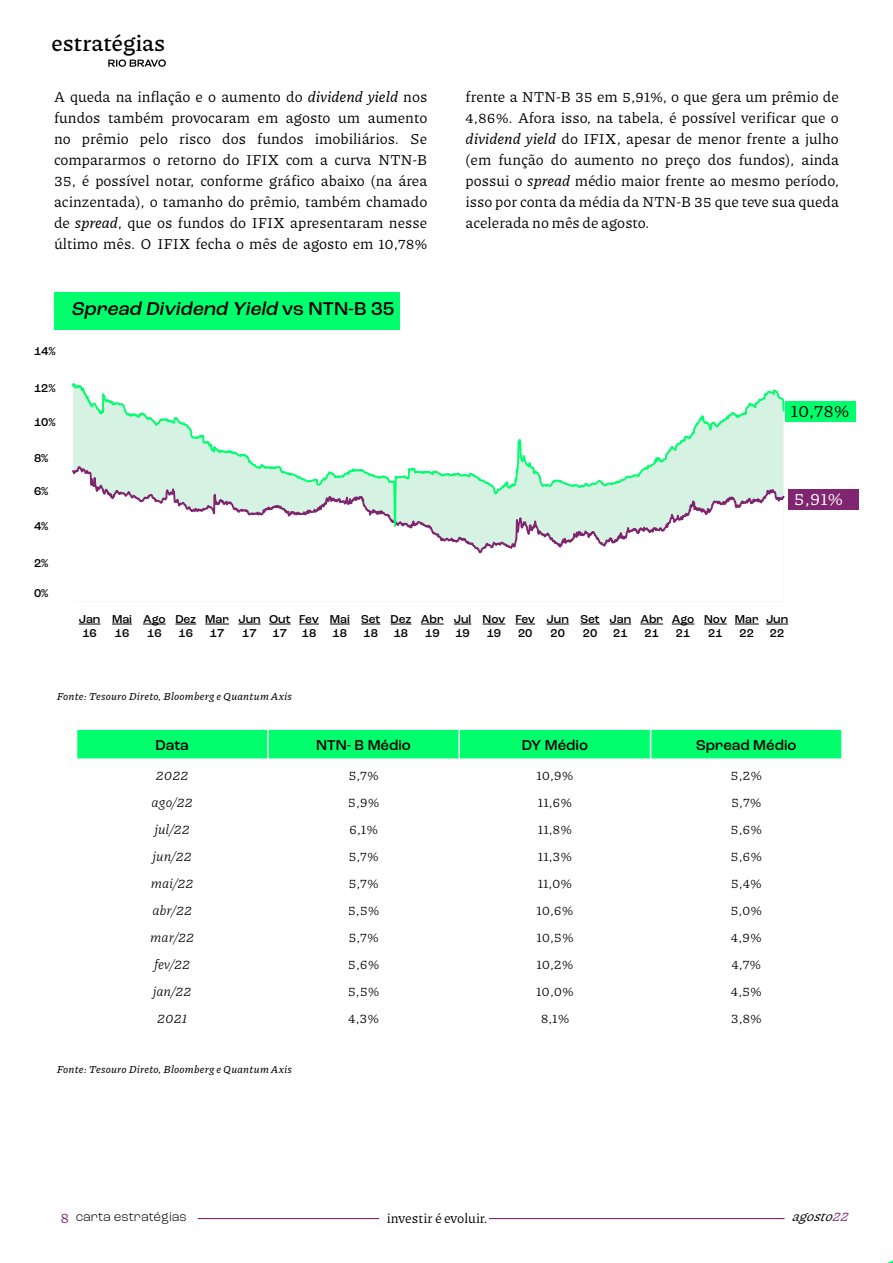
<style>
.page{position:relative;width:893px;height:1263px;background:#fff}
.page>*{position:absolute;margin:0;border:0;box-sizing:border-box;transform-origin:0 0}
.t1{font:600 22.5px "Piazzolla";color:#000}
.t2{font:italic 500 19.5px "Roc Grotesk";color:#000}
.t3{font:18px "Piazzolla";color:#000}
.t4{font:18px "Piazzolla";color:#fff}
.t5{font:15px/21px "Piazzolla";color:#000;text-align:justify}
.t6{font:500 15px "Roc Grotesk";color:#000}
.t7{font:15px "Piazzolla";color:#802670}
.t8{font:300 13.5px "Piazzolla";color:#000}
.t9{font:italic 300 13.5px "Piazzolla";color:#000}
.t10{font:13.5px "Piazzolla";color:#000}
.t11{font:300 13.5px "Roc Grotesk";color:#000}
.t12{font:italic 13.5px "Piazzolla";color:#000}
.t13{font:500 12px "Roc Grotesk";color:#000}
.t14{font:italic 500 10.5px "Piazzolla";letter-spacing:.02em;color:#000}
.s1{font-weight:500;font-style:italic}
.s2{font-style:normal}
.s3{color:#802670}
</style>
<div class="page">
<svg style="left:108px;top:59px;width:58px;height:8px"></svg>
<hr style="left:198px;top:1218px;width:181px;height:1px;background:#802670">
<hr style="left:489px;top:1218px;width:295px;height:1px;background:#802670">
<svg style="left:73px;top:601px;width:710px;height:1px"></svg>
<svg style="left:72px;top:383px;width:714px;height:168px"></svg>
<svg style="left:112px;top:624px;width:20px;height:1px"></svg>
<svg style="left:361px;top:624px;width:19px;height:1px"></svg>
<svg style="left:238px;top:624px;width:23px;height:1px"></svg>
<svg style="left:482px;top:624px;width:23px;height:1px"></svg>
<svg style="left:640px;top:624px;width:23px;height:1px"></svg>
<svg style="left:175px;top:624px;width:21px;height:1px"></svg>
<svg style="left:421px;top:624px;width:23px;height:1px"></svg>
<svg style="left:580px;top:624px;width:20px;height:1px"></svg>
<svg style="left:299px;top:624px;width:20px;height:1px"></svg>
<svg style="left:547px;top:624px;width:22px;height:1px"></svg>
<svg style="left:704px;top:624px;width:23px;height:1px"></svg>
<svg style="left:766px;top:624px;width:22px;height:1px"></svg>
<svg style="left:79px;top:624px;width:21px;height:1px"></svg>
<svg style="left:330px;top:624px;width:20px;height:1px"></svg>
<svg style="left:205px;top:624px;width:24px;height:1px"></svg>
<svg style="left:454px;top:624px;width:17px;height:1px"></svg>
<svg style="left:610px;top:624px;width:21px;height:1px"></svg>
<svg style="left:143px;top:624px;width:23px;height:1px"></svg>
<svg style="left:391px;top:624px;width:20px;height:1px"></svg>
<svg style="left:269px;top:624px;width:22px;height:1px"></svg>
<svg style="left:515px;top:624px;width:20px;height:1px"></svg>
<svg style="left:672px;top:624px;width:22px;height:1px"></svg>
<svg style="left:735px;top:624px;width:24px;height:1px"></svg>
<div style="left:54px;top:292px;width:346px;height:38px;background:#00ff6d"></div>
<div style="left:785px;top:402px;width:71px;height:20px;background:#00ff6d"></div>
<div style="left:789px;top:489px;width:70px;height:21px;background:#802670"></div>
<svg style="left:76px;top:729px;width:766px;height:31px;background:#16ff79"></svg>
<h1 class="t1" style="left:51px;top:30px;width:115px">estratégias</h1>
<p class="t5" style="left:54px;top:86px;width:375px">A queda na inflação e o aumento do <span class="s1">dividend yield</span> nos fundos também provocaram em agosto um aumento no prêmio pelo risco dos fundos imobiliários. Se compararmos o retorno do IFIX com a curva NTN-B 35, é possível notar, conforme gráfico abaixo (na área acinzentada), o tamanho do prêmio, também chamado de <span class="s1">spread</span>, que os fundos do IFIX apresentaram nesse último mês. O IFIX fecha o mês de agosto em 10,78%</p>
<p class="t5" style="left:466px;top:86px;width:375px">frente a NTN-B 35 em 5,91%, o que gera um prêmio de 4,86%. Afora isso, na tabela, é possível verificar que o <span class="s1">dividend yield</span> do IFIX, apesar de menor frente a julho (em função do aumento no preço dos fundos), ainda possui o <span class="s1">spread</span> médio maior frente ao mesmo período, isso por conta da média da NTN-B 35 que teve sua queda acelerada no mês de agosto.</p>
<p class="t13" style="left:34px;top:343px;width:23px">14%</p>
<p class="t13" style="left:34px;top:381px;width:23px">12%</p>
<p class="t13" style="left:34px;top:415px;width:23px">10%</p>
<p class="t13" style="left:34px;top:450px;width:16px">8%</p>
<p class="t13" style="left:34px;top:484px;width:16px">6%</p>
<p class="t13" style="left:34px;top:519px;width:16px">4%</p>
<p class="t13" style="left:34px;top:556px;width:16px">2%</p>
<p class="t13" style="left:34px;top:585px;width:16px">0%</p>
<p class="t2" style="left:71px;top:297px;width:325px">Spread Dividend Yield <span class="s2">v s N T N - B 3 5</span></p>
<p class="t3" style="left:791px;top:400px;width:60px">10,78%</p>
<p class="t4" style="left:794px;top:488px;width:51px">5,91%</p>
<p class="t13" style="left:79px;top:612px;width:23px">Jan</p>
<p class="t13" style="left:82px;top:626px;width:16px">16</p>
<p class="t13" style="left:112px;top:612px;width:22px">Mai</p>
<p class="t13" style="left:115px;top:626px;width:16px">16</p>
<p class="t13" style="left:143px;top:612px;width:24px">Ago</p>
<p class="t13" style="left:147px;top:626px;width:16px">16</p>
<p class="t13" style="left:175px;top:612px;width:22px">Dez</p>
<p class="t13" style="left:179px;top:626px;width:16px">16</p>
<p class="t13" style="left:205px;top:612px;width:25px">Mar</p>
<p class="t13" style="left:210px;top:626px;width:16px">17</p>
<p class="t13" style="left:238px;top:612px;width:24px">Jun</p>
<p class="t13" style="left:242px;top:626px;width:16px">17</p>
<p class="t13" style="left:269px;top:612px;width:23px">Out</p>
<p class="t13" style="left:273px;top:626px;width:16px">17</p>
<p class="t13" style="left:299px;top:612px;width:21px">Fev</p>
<p class="t13" style="left:302px;top:626px;width:16px">18</p>
<p class="t13" style="left:330px;top:612px;width:22px">Mai</p>
<p class="t13" style="left:333px;top:626px;width:16px">18</p>
<p class="t13" style="left:361px;top:612px;width:21px">Set</p>
<p class="t13" style="left:363px;top:626px;width:16px">18</p>
<p class="t13" style="left:391px;top:612px;width:22px">Dez</p>
<p class="t13" style="left:394px;top:626px;width:16px">18</p>
<p class="t13" style="left:421px;top:612px;width:24px">Abr</p>
<p class="t13" style="left:425px;top:626px;width:16px">19</p>
<p class="t13" style="left:454px;top:612px;width:19px">Jul</p>
<p class="t13" style="left:455px;top:626px;width:16px">19</p>
<p class="t13" style="left:482px;top:612px;width:24px">Nov</p>
<p class="t13" style="left:487px;top:626px;width:16px">19</p>
<p class="t13" style="left:515px;top:612px;width:21px">Fev</p>
<p class="t13" style="left:518px;top:626px;width:16px">20</p>
<p class="t13" style="left:547px;top:612px;width:24px">Jun</p>
<p class="t13" style="left:550px;top:626px;width:16px">20</p>
<p class="t13" style="left:580px;top:612px;width:21px">Set</p>
<p class="t13" style="left:583px;top:626px;width:16px">20</p>
<p class="t13" style="left:610px;top:612px;width:23px">Jan</p>
<p class="t13" style="left:613px;top:626px;width:16px">21</p>
<p class="t13" style="left:640px;top:612px;width:24px">Abr</p>
<p class="t13" style="left:644px;top:626px;width:16px">21</p>
<p class="t13" style="left:672px;top:612px;width:24px">Ago</p>
<p class="t13" style="left:676px;top:626px;width:16px">21</p>
<p class="t13" style="left:704px;top:612px;width:24px">Nov</p>
<p class="t13" style="left:708px;top:626px;width:16px">21</p>
<p class="t13" style="left:735px;top:612px;width:25px">Mar</p>
<p class="t13" style="left:740px;top:626px;width:16px">22</p>
<p class="t13" style="left:766px;top:612px;width:24px">Jun</p>
<p class="t13" style="left:770px;top:626px;width:16px">22</p>
<p class="t14" style="left:57px;top:691px;width:237px">Fonte: Tesouro Direto, Bloomberg e Quantum Axis</p>
<p class="t6" style="left:156px;top:736px;width:35px">Data</p>
<p class="t6" style="left:316px;top:736px;width:96px">NTN- B Médio</p>
<p class="t6" style="left:522px;top:736px;width:68px">DY Médio</p>
<p class="t6" style="left:696px;top:736px;width:102px">Spread Médio</p>
<p class="t9" style="left:156px;top:767px;width:34px">2022</p>
<p class="t8" style="left:348px;top:767px;width:32px">5,7%</p>
<p class="t8" style="left:536px;top:767px;width:38px">10,9%</p>
<p class="t8" style="left:731px;top:767px;width:33px">5,2%</p>
<p class="t9" style="left:152px;top:794px;width:43px">ago/22</p>
<p class="t8" style="left:348px;top:794px;width:33px">5,9%</p>
<p class="t8" style="left:538px;top:794px;width:35px">11,6%</p>
<p class="t8" style="left:731px;top:794px;width:32px">5,7%</p>
<p class="t9" style="left:155px;top:821px;width:37px">jul/22</p>
<p class="t8" style="left:349px;top:821px;width:30px">6,1%</p>
<p class="t8" style="left:538px;top:821px;width:35px">11,8%</p>
<p class="t8" style="left:731px;top:821px;width:33px">5,6%</p>
<p class="t9" style="left:153px;top:848px;width:41px">jun/22</p>
<p class="t8" style="left:348px;top:848px;width:32px">5,7%</p>
<p class="t8" style="left:538px;top:848px;width:35px">11,3%</p>
<p class="t8" style="left:731px;top:848px;width:33px">5,6%</p>
<p class="t9" style="left:151px;top:875px;width:44px">mai/22</p>
<p class="t8" style="left:348px;top:875px;width:32px">5,7%</p>
<p class="t8" style="left:538px;top:875px;width:36px">11,0%</p>
<p class="t8" style="left:731px;top:875px;width:32px">5,4%</p>
<p class="t9" style="left:152px;top:902px;width:41px">abr/22</p>
<p class="t8" style="left:348px;top:902px;width:33px">5,5%</p>
<p class="t8" style="left:536px;top:902px;width:38px">10,6%</p>
<p class="t8" style="left:730px;top:902px;width:33px">5,0%</p>
<p class="t9" style="left:150px;top:929px;width:46px">mar/22</p>
<p class="t8" style="left:348px;top:929px;width:32px">5,7%</p>
<p class="t8" style="left:536px;top:929px;width:39px">10,5%</p>
<p class="t8" style="left:731px;top:929px;width:32px">4,9%</p>
<p class="t9" style="left:154px;top:956px;width:38px">fev/22</p>
<p class="t8" style="left:348px;top:956px;width:33px">5,6%</p>
<p class="t8" style="left:536px;top:956px;width:39px">10,2%</p>
<p class="t8" style="left:731px;top:956px;width:31px">4,7%</p>
<p class="t9" style="left:153px;top:983px;width:40px">jan/22</p>
<p class="t8" style="left:348px;top:983px;width:33px">5,5%</p>
<p class="t8" style="left:536px;top:983px;width:39px">10,0%</p>
<p class="t8" style="left:731px;top:983px;width:32px">4,5%</p>
<p class="t9" style="left:157px;top:1010px;width:31px">2021</p>
<p class="t8" style="left:348px;top:1010px;width:32px">4,3%</p>
<p class="t8" style="left:541px;top:1010px;width:30px">8,1%</p>
<p class="t8" style="left:731px;top:1010px;width:32px">3,8%</p>
<p class="t14" style="left:57px;top:1063px;width:237px">Fonte: Tesouro Direto, Bloomberg e Quantum Axis</p>
<p class="t7" style="left:60px;top:1209px;width:10px">8</p>
<p class="t11" style="left:76px;top:1208px;width:113px">carta estratégias</p>
<p class="t10" style="left:387px;top:1210px;width:102px">investir é evoluir.</p>
<p class="t12" style="left:791px;top:1208px;width:63px">agosto<span class="s3">22</span></p>
</div>
